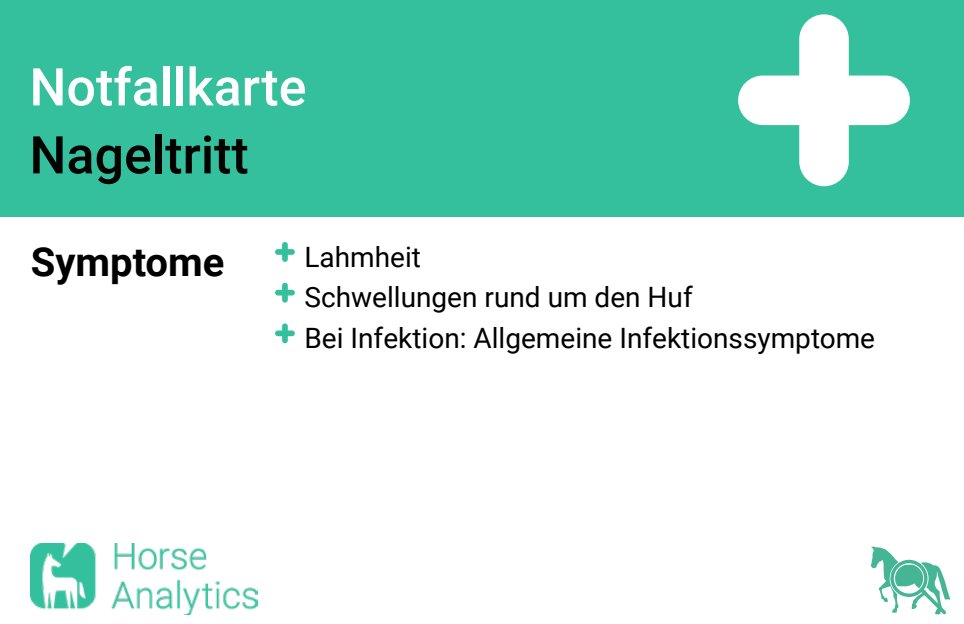
<style>
.page{position:relative;width:964px;height:624px;background:#fff}
.page>*{position:absolute;margin:0;border:0;box-sizing:border-box;transform-origin:0 0}
.t1{font:500 52px "Roboto";color:#fff}
.t2{font:500 52px "Roboto";color:#020203}
.t3{font:700 40px "Roboto";color:#000}
.t4{font:28px/40.8px "Roboto";color:#000}
</style>
<div class="page">
<div style="left:0;top:0;width:964px;height:216px;background:#35c09d"></div>
<svg style="left:738px;top:14px;width:172px;height:172px"></svg>
<svg style="left:275px;top:242px;width:20px;height:20px"></svg>
<svg style="left:275px;top:283px;width:20px;height:19px"></svg>
<svg style="left:871px;top:546px;width:79px;height:68px"></svg>
<img style="left:31px;top:543px;width:227px;height:71px">
<svg style="left:275px;top:323px;width:20px;height:20px"></svg>
<h1 class="t1" style="left:29px;top:50px;width:279px">Notfallkarte</h1>
<h1 class="t2" style="left:29px;top:118px;width:221px">Nageltritt</h1>
<h2 class="t3" style="left:31px;top:233px;width:195px">Symptome</h2>
<p class="t4" style="left:304px;top:235px;width:572px">Lahmheit<br>Schwellungen rund um den Huf<br>Bei Infektion: Allgemeine Infektionssymptome</p>
</div>
